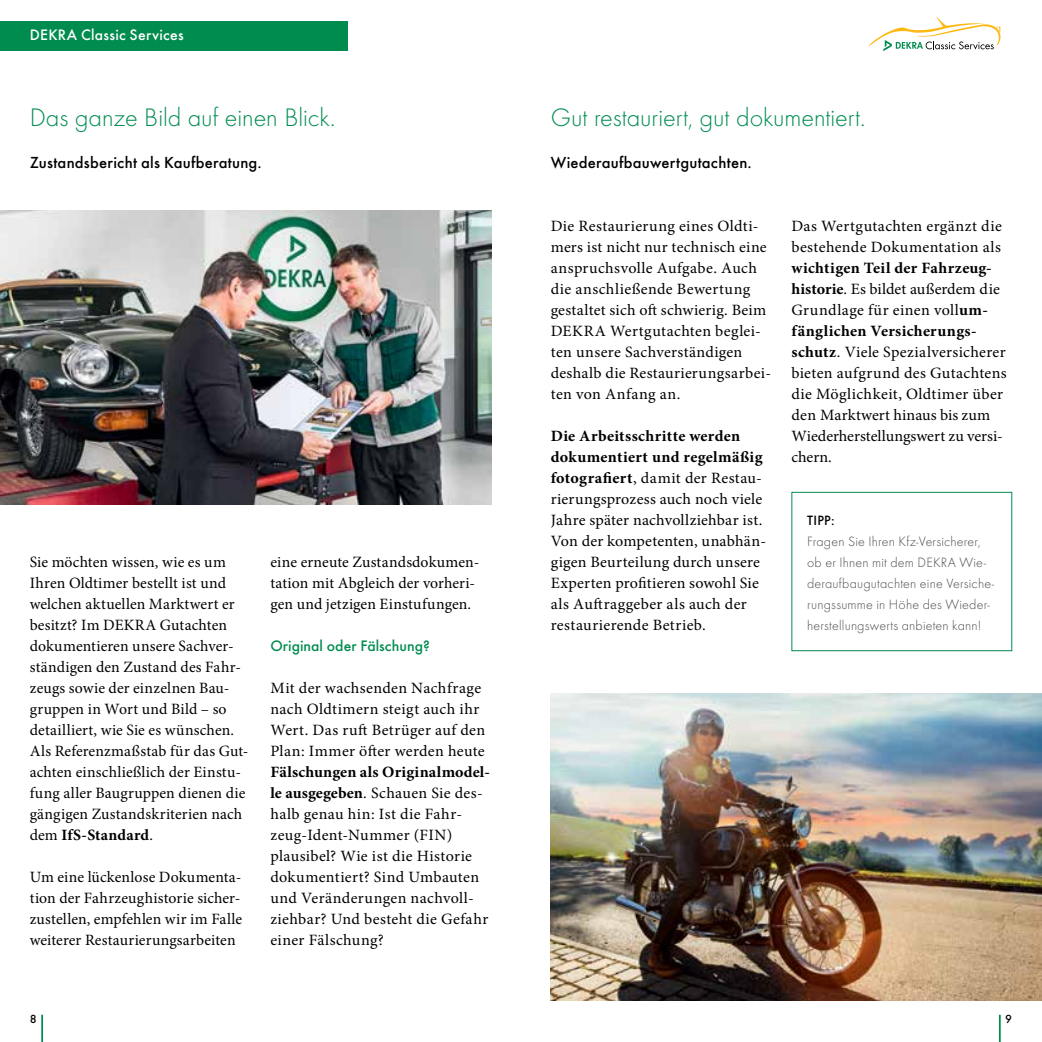
<style>
.page{position:relative;width:1042px;height:1042px;background:#fff}
.page>*{position:absolute;margin:0;border:0;box-sizing:border-box;transform-origin:0 0}
.t1{font:300 26.25px "Futura";letter-spacing:-.005em;color:#008c4f}
.t2{font:500 16.62px "Futura";letter-spacing:.015em;color:#000}
.t3{font:15.75px/21px "Minion Pro";letter-spacing:.015em;color:#000}
.t4{font:500 15.75px "Futura";color:#008c4f}
.t5{font:500 15.75px "Futura";letter-spacing:.02em;color:#fff}
.t6{font:300 14px/21px "Futura";letter-spacing:.015em;color:#4d4d4f}
.t7{font:500 14px "Futura";color:#000}
.t8{font:500 12.25px "Futura";color:#000}
.s1{font-weight:700}
</style>
<div class="page">
<div style="left:0;top:21px;width:347px;height:29px;background:#008c4f"></div>
<div style="left:791px;top:492px;width:221px;height:159px;border:1px solid #008c4f"></div>
<img style="left:0;top:210px;width:491px;height:294px">
<img style="left:551px;top:693px;width:491px;height:308px">
<svg style="left:999px;top:1014px;width:1px;height:28px"></svg>
<hr style="left:41px;top:1014px;width:2px;height:28px;background:#008c4f">
<svg style="left:868px;top:17px;width:132px;height:34px"></svg>
<p class="t5" style="left:30px;top:23px;width:155px">DEKRA Classic Services</p>
<h1 class="t1" style="left:30px;top:100px;width:307px">Das ganze Bild auf einen Blick.</h1>
<p class="t2" style="left:30px;top:150px;width:233px">Zustandsbericht als Kaufberatung.</p>
<p class="t3" style="left:30px;top:552px;width:220px">Sie möchten wissen, wie es um<br>Ihren Oldtimer bestellt ist und welchen aktuellen Marktwert er besitzt? Im DEKRA Gutachten dokumentieren unsere Sachver&shy;ständigen den Zustand des Fahr&shy;zeugs sowie der einzelnen Bau&shy;gruppen in Wort und Bild – so detailliert, wie Sie es wünschen.<br>Als Referenzmaßstab für das Gut&shy;achten einschließlich der Einstu&shy;fung aller Baugruppen dienen die gängigen Zustandskriterien nach dem <span class="s1">IfS-Standard</span>.</p>
<p class="t3" style="left:30px;top:866px;width:214px;text-align:justify">Um eine lückenlose Dokumenta&shy;tion der Fahrzeughistorie sicher&shy;zustellen, empfehlen wir im Falle weiterer Restaurierungsarbeiten</p>
<p class="t3" style="left:270px;top:552px;width:210px">eine erneute Zustandsdokumen&shy;tation mit Abgleich der vorheri&shy;gen und jetzigen Einstufungen.</p>
<p class="t4" style="left:270px;top:634px;width:161px">Original oder Fälschung?</p>
<p class="t3" style="left:270px;top:678px;width:216px">Mit der wachsenden Nachfrage nach Oldtimern steigt auch ihr<br>Wert. Das ruft Betrüger auf den<br>Plan: Immer öfter werden heute</p>
<p class="t3" style="left:270px;top:762px;width:221px"><span class="s1">Fälschungen als Originalmodel&shy;le ausgegeben</span>. Schauen Sie des&shy;halb genau hin: Ist die Fahr&shy;zeug-Ident-Nummer (FIN) plausibel? Wie ist die Historie dokumentiert? Sind Umbauten und Veränderungen nachvoll&shy;ziehbar? Und besteht die Gefahr einer Fälschung?</p>
<h1 class="t1" style="left:551px;top:100px;width:316px">Gut restauriert, gut dokumentiert.</h1>
<p class="t2" style="left:551px;top:150px;width:202px">Wiederaufbauwertgutachten.</p>
<p class="t3" style="left:551px;top:216px;width:222px">Die Restaurierung eines Oldti&shy;mers ist nicht nur technisch eine anspruchsvolle Aufgabe. Auch die anschließende Bewertung gestaltet sich oft schwierig. Beim<br>DEKRA Wertgutachten beglei&shy;ten unsere Sachverständigen deshalb die Restaurierungsarbei&shy;ten von Anfang an.</p>
<p class="t3" style="left:551px;top:426px;width:217px"><span class="s1">Die Arbeitsschritte werden dokumentiert und regelmäßig fotografiert</span>, damit der Restau&shy;rierungsprozess auch noch viele<br>Jahre später nachvollziehbar ist.<br>Von der kompetenten, unabhän&shy;gigen Beurteilung durch unsere<br>Experten profitieren sowohl Sie als Auftraggeber als auch der restaurierende Betrieb.</p>
<p class="t3" style="left:791px;top:216px;width:212px">Das Wertgutachten ergänzt die bestehende Dokumentation als</p>
<p class="t3" style="left:791px;top:258px;width:217px"><span class="s1">wichtigen Teil der Fahrzeug&shy;historie</span>. Es bildet außerdem die<br>Grundlage für einen voll<span class="s1">um&shy;fänglichen Versicherungs&shy;schutz</span>. Viele Spezialversicherer bieten aufgrund des Gutachtens die Möglichkeit, Oldtimer über den Marktwert hinaus bis zum<br>Wiederherstellungswert zu versi&shy;chern.</p>
<p class="t7" style="left:807px;top:510px;width:29px">TIPP:</p>
<p class="t6" style="left:807px;top:530px;width:189px">Fragen Sie Ihren Kfz-Versicherer, ob er Ihnen mit dem DEKRA Wie&shy;deraufbaugutachten eine Versiche&shy;rungssumme in Höhe des Wieder&shy;herstellungswerts anbieten kann!</p>
<p class="t8" style="left:30px;top:1010px;width:8px">8</p>
<p class="t8" style="left:1005px;top:1010px;width:8px">9</p>
</div>
